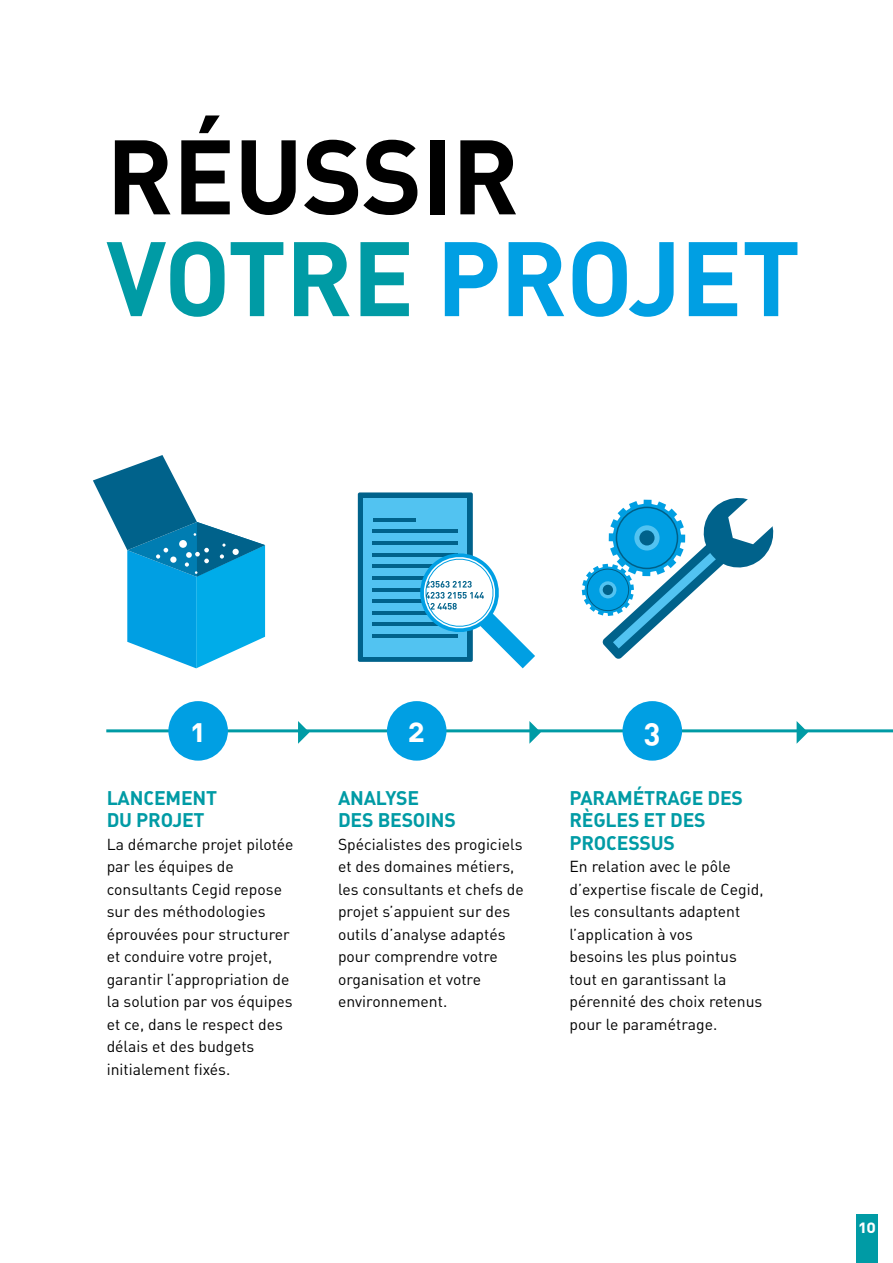
<style>
.page{position:relative;width:893px;height:1263px;background:#fff}
.page>*{position:absolute;margin:0;border:0;box-sizing:border-box;transform-origin:0 0}
.t1{font:103.95px/101.9px "DIN Bold Alternate";letter-spacing:-.01em;color:#000}
.t2{font:31.5px "DIN Bold Alternate";color:#fff}
.t3{font:19.5px/22.5px "DIN Bold Alternate";letter-spacing:-.01em;color:#009ba5}
.t4{font:17.55px "DIN Bold Alternate";color:#fff}
.t5{font:15.75px/22.5px "DIN Regular Alternate";color:#000}
.s1{color:#009ba5}
.s2{color:#009fe3}
</style>
<div class="page">
<div style="left:857px;top:1214px;width:21px;height:49px;background:#009ba5"></div>
<hr style="left:106px;top:729px;width:787px;height:3px;background:#009ba5">
<svg style="left:298px;top:721px;width:11px;height:23px"></svg>
<svg style="left:797px;top:721px;width:11px;height:23px"></svg>
<svg style="left:529px;top:721px;width:12px;height:23px"></svg>
<svg style="left:93px;top:455px;width:172px;height:213px"></svg>
<div style="left:358px;top:492px;width:115px;height:170px;background:#00628b;border-radius:2px"></div>
<div style="left:363px;top:498px;width:104px;height:158px;background:#52c3f1"></div>
<hr style="left:373px;top:518px;width:42px;height:3px;background:#00628b">
<hr style="left:373px;top:529px;width:85px;height:4px;background:#00628b">
<hr style="left:373px;top:541px;width:85px;height:4px;background:#00628b">
<hr style="left:373px;top:553px;width:85px;height:3px;background:#00628b">
<hr style="left:373px;top:564px;width:85px;height:4px;background:#00628b">
<hr style="left:373px;top:576px;width:85px;height:4px;background:#00628b">
<svg style="left:373px;top:588px;width:43px;height:3px"></svg>
<hr style="left:373px;top:599px;width:85px;height:4px;background:#00628b">
<hr style="left:373px;top:611px;width:85px;height:4px;background:#00628b">
<hr style="left:373px;top:622px;width:85px;height:4px;background:#00628b">
<hr style="left:373px;top:634px;width:85px;height:4px;background:#00628b">
<svg style="left:416px;top:549px;width:119px;height:119px"></svg>
<svg style="left:582px;top:498px;width:192px;height:161px"></svg>
<div style="left:168px;top:701px;width:60px;height:60px;background:#009fe3;border-radius:50%"></div>
<div style="left:387px;top:701px;width:59px;height:60px;background:#009fe3;border-radius:50%"></div>
<div style="left:622px;top:701px;width:60px;height:60px;background:#009fe3;border-radius:50%"></div>
<h1 class="t1" style="left:106px;top:121px;width:696px">RÉUSSIR<br><span class="s1">VOTRE</span> <span class="s2">PROJET</span></h1>
<h2 class="t2" style="left:191px;top:710px;width:15px">1</h2>
<h2 class="t2" style="left:408px;top:710px;width:19px">2</h2>
<h2 class="t2" style="left:644px;top:710px;width:18px">3</h2>
<p class="t3" style="left:107px;top:785px;width:112px">LANCEMENT<br>DU PROJET</p>
<p class="t5" style="left:107px;top:832px;width:188px">La démarche projet pilotée par les équipes de consultants Cegid repose sur des méthodologies éprouvées pour structurer et conduire votre projet, garantir l’appropriation de la solution par vos équipes et ce, dans le respect des délais et des budgets initialement fixés.</p>
<p class="t3" style="left:338px;top:785px;width:119px">ANALYSE<br>DES BESOINS</p>
<p class="t5" style="left:338px;top:832px;width:187px">Spécialistes des progiciels et des domaines métiers, les consultants et chefs de projet s’appuient sur des outils d’analyse adaptés pour comprendre votre organisation et votre environnement.</p>
<p class="t3" style="left:569px;top:785px;width:175px">PARAMÉTRAGE DES<br>RÈGLES ET DES<br>PROCESSUS</p>
<p class="t5" style="left:569px;top:855px;width:196px">En relation avec le pôle d’expertise fiscale de Cegid, les consultants adaptent l’application à vos<br>besoins les plus pointus tout en garantissant la pérennité des choix retenus pour le paramétrage.</p>
<p class="t4" style="left:859px;top:1215px;width:19px">10</p>
</div>
